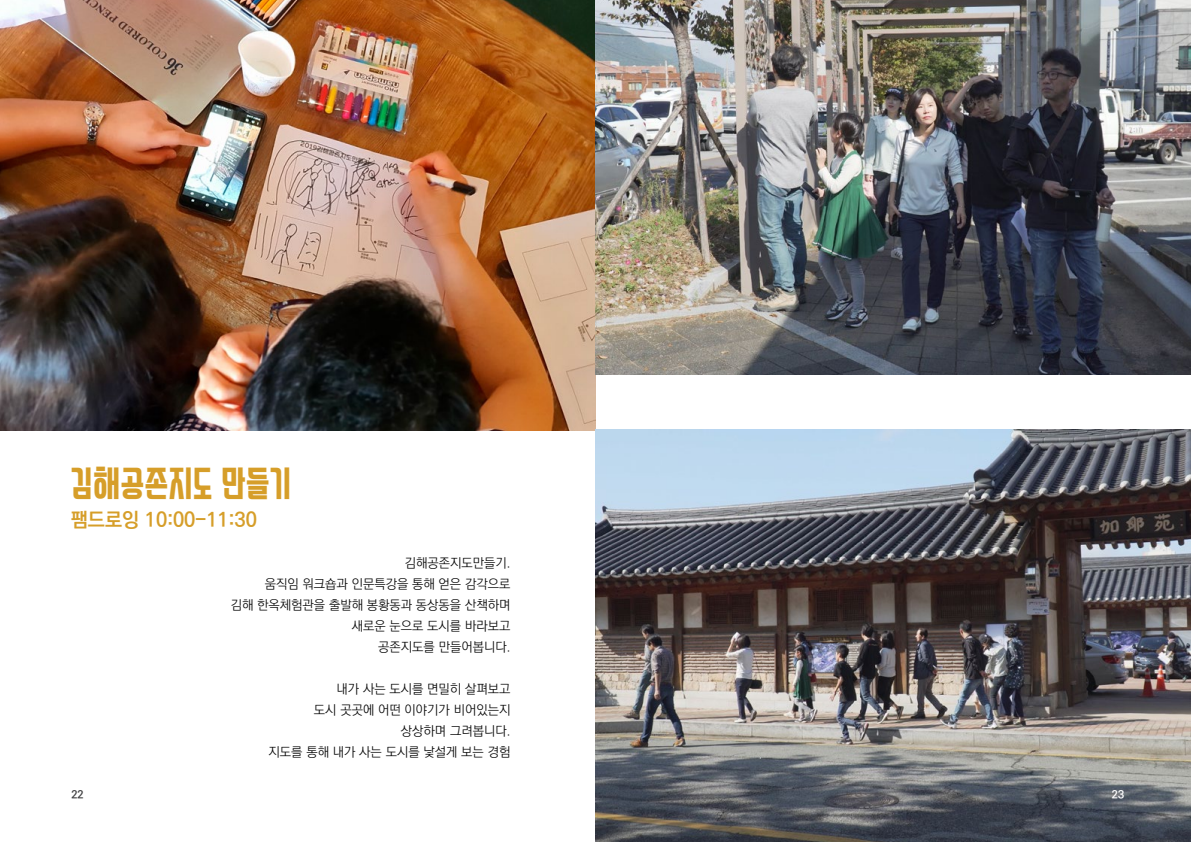
<style>
.page{position:relative;width:1191px;height:842px;background:#fff}
.page>*{position:absolute;margin:0;border:0;box-sizing:border-box;transform-origin:0 0}
.t1{font:40px "SD Swagger";color:#d69e29}
.t2{font:700 20px "Ko Pub World Dotum";color:#d69e29}
.t3{font:300 13px/21px "Ko Pub World Dotum";color:#000;text-align:right}
.t4{font:700 11px "Ko Pub World Dotum";color:#404042}
.t5{font:700 11px "Ko Pub World Dotum";color:#fff}
</style>
<div class="page">
<img style="left:0;top:0;width:595px;height:431px">
<img style="left:595px;top:0;width:596px;height:375px">
<img style="left:595px;top:430px;width:596px;height:412px">
<h1 class="t1" style="left:71px;top:464px;width:222px">김해공존지도 만들기</h1>
<h2 class="t2" style="left:71px;top:505px;width:187px">팸드로잉 10:00-11:30</h2>
<p class="t4" style="left:71px;top:787px;width:14px">22</p>
<p class="t3" style="left:231px;top:552px;width:281px">김해공존지도만들기.<br>움직임 워크숍과 인문특강을 통해 얻은 감각으로<br>김해 한옥체험관을 출발해 봉황동과 동상동을 산책하며 새로운 눈으로 도시를 바라보고<br>공존지도를 만들어봅니다.</p>
<p class="t3" style="left:268px;top:678px;width:243px">내가 사는 도시를 면밀히 살펴보고<br>도시 곳곳에 어떤 이야기가 비어있는지 상상하며 그려봅니다.<br>지도를 통해 내가 사는 도시를 낯설게 보는 경험</p>
<p class="t5" style="left:1111px;top:787px;width:14px">23</p>
</div>
